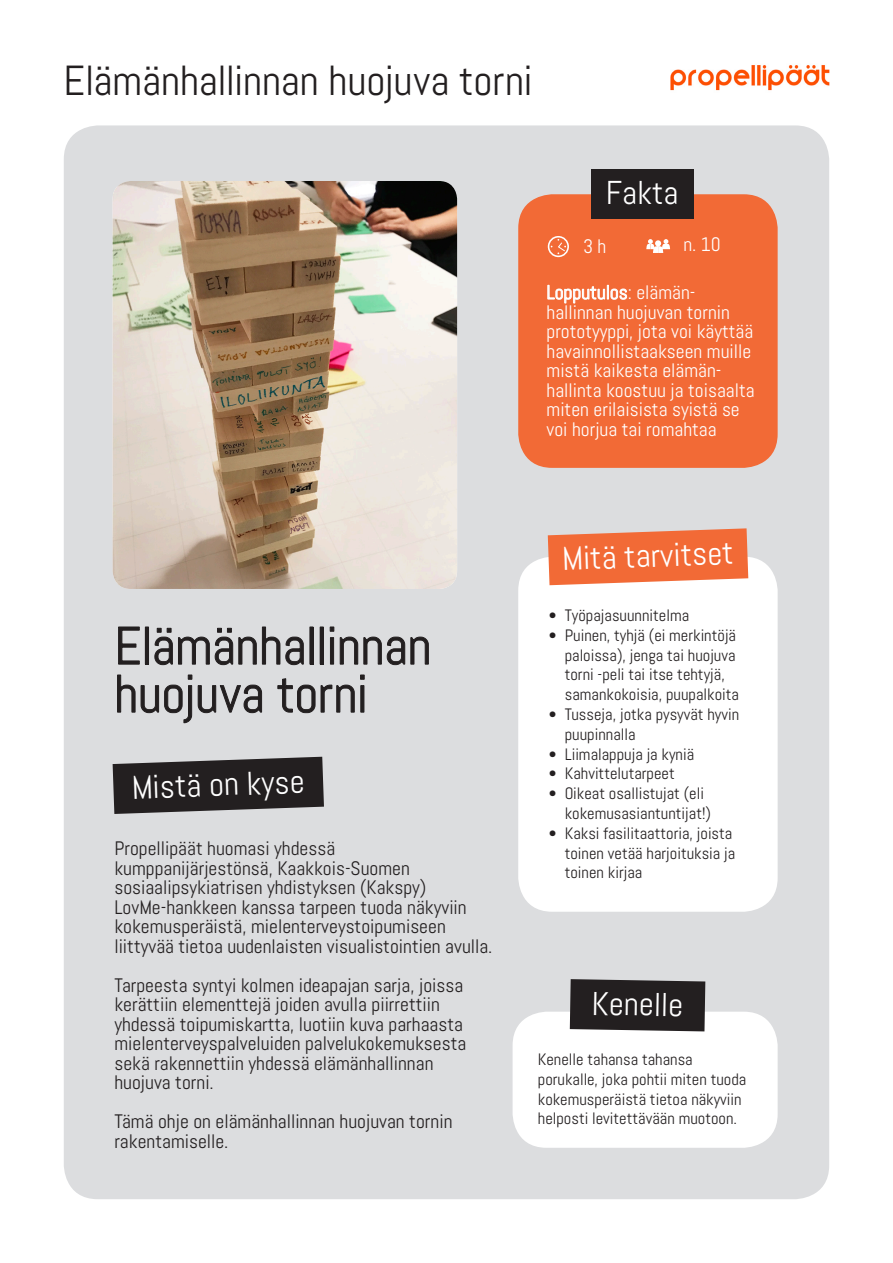
<style>
.page{position:relative;width:893px;height:1263px;background:#fff}
.page>*{position:absolute;margin:0;border:0;box-sizing:border-box;transform-origin:0 0}
.t1{font:52.95px/48px "Abel";letter-spacing:-.005em;color:#231f20}
.t2{font:42px "Abel";letter-spacing:-.005em;color:#231f20}
.t3{font:33px "Abel";color:#fff}
.t4{font:19.65px "Abel";color:#fff}
.t5{font:19.5px/19.5px "Abel";color:#231f20}
.t6{font:19.5px/19.5px "Abel";color:#fff}
.t7{font:16.5px/19.8px "Abel";color:#231f20}
.s1{font-size:19.5px}
</style>
<div class="page">
<div style="left:64px;top:125px;width:765px;height:1074px;background:#dcdddf;border-radius:34px"></div>
<svg style="left:118px;top:626px;width:22px;height:39px"></svg>
<div style="left:145px;top:627px;width:4px;height:37px;border:1px solid #231f20"></div>
<svg style="left:154px;top:626px;width:150px;height:39px"></svg>
<div style="left:320px;top:627px;width:4px;height:37px;border:1px solid #231f20"></div>
<svg style="left:330px;top:627px;width:4px;height:4px"></svg>
<div style="left:330px;top:637px;width:4px;height:27px;border:1px solid #231f20"></div>
<svg style="left:340px;top:636px;width:89px;height:29px"></svg>
<svg style="left:117px;top:674px;width:75px;height:49px"></svg>
<svg style="left:198px;top:684px;width:64px;height:30px"></svg>
<svg style="left:277px;top:675px;width:87px;height:38px"></svg>
<div style="left:360px;top:685px;width:4px;height:27px;border:1px solid #231f20"></div>
<img style="left:113px;top:181px;width:344px;height:408px">
<div style="left:518px;top:557px;width:260px;height:355px;background:#fff;border-radius:34px"></div>
<div style="left:513px;top:1012px;width:265px;height:136px;background:#fff;border-radius:34px"></div>
<svg style="left:548px;top:528px;width:200px;height:57px;background:#f17a4d"></svg>
<div style="left:518px;top:194px;width:260px;height:274px;background:#f26a36;border-radius:34px"></div>
<div style="left:548px;top:236px;width:21px;height:21px;border:2px solid #fff;border-radius:50%"></div>
<svg style="left:551px;top:239px;width:15px;height:15px"></svg>
<svg style="left:547px;top:285px;width:80px;height:19px"></svg>
<svg style="left:646px;top:239px;width:24px;height:14px"></svg>
<div style="left:591px;top:169px;width:103px;height:50px;background:#231f20"></div>
<img style="left:670px;top:65px;width:160px;height:26px">
<div style="left:570px;top:979px;width:135px;height:52px;background:#231f20"></div>
<svg style="left:113px;top:757px;width:211px;height:57px;background:#3a3738"></svg>
<p class="t2" style="left:63px;top:54px;width:471px">Elämänhallinnan huojuva torni</p>
<p class="t3" style="left:606px;top:172px;width:74px">Fakta</p>
<p class="t6" style="left:583px;top:236px;width:25px">3 h</p>
<p class="t6" style="left:683px;top:235px;width:39px">n. 10</p>
<p class="t4" style="left:546px;top:280px;width:148px">Lopputulos<span class="s1">: elämän-</span></p>
<p class="t6" style="left:546px;top:302px;width:210px">hallinnan huojuvan tornin prototyyppi, jota voi käyttää havainnollistaakseen muille mistä kaikesta elämän&shy;hallinta koostuu ja toisaalta miten erilaisista syistä se voi horjua tai romahtaa</p>
<p class="t1" style="left:114px;top:622px;width:319px">Elämänhallinnan huojuva torni</p>
<p class="t3" style="left:131px;top:766px;width:174px;rotate:-2deg">Mistä on kyse</p>
<p class="t5" style="left:114px;top:839px;width:380px">Propellipäät huomasi yhdessä kumppanijärjestönsä, Kaakkois-Suomen sosiaalipsykiatrisen yhdistyksen (Kakspy)<br>LovMe-hankkeen kanssa tarpeen tuoda näkyviin kokemusperäistä, mielenterveystoipumiseen liittyvää tietoa uudenlaisten visualistointien avulla.</p>
<p class="t5" style="left:114px;top:975px;width:353px">Tarpeesta syntyi kolmen ideapajan sarja, joissa kerättiin elementtejä joiden avulla piirrettiin yhdessä toipumiskartta, luotiin kuva parhaasta mielenterveyspalveluiden palvelukokemuksesta sekä rakennettiin yhdessä elämänhallinnan huojuva torni.</p>
<p class="t5" style="left:114px;top:1112px;width:340px">Tämä ohje on elämänhallinnan huojuvan tornin rakentamiselle.</p>
<p class="t3" style="left:561px;top:538px;width:173px;rotate:-2deg">Mitä tarvitset</p>
<p class="t7" style="left:549px;top:605px;width:142px">• Työpajasuunnitelma</p>
<p class="t7" style="left:565px;top:625px;width:176px;text-indent:-16px">• Puinen, tyhjä (ei merkintöjä paloissa), jenga tai huojuva torni -peli tai itse tehtyjä, samankokoisia, puupalkoita</p>
<p class="t7" style="left:565px;top:704px;width:176px;text-indent:-16px">• Tusseja, jotka pysyvät hyvin puupinnalla</p>
<p class="t7" style="left:549px;top:744px;width:147px">• Liimalappuja ja kyniä</p>
<p class="t7" style="left:549px;top:764px;width:128px">• Kahvittelutarpeet</p>
<p class="t7" style="left:565px;top:783px;width:148px;text-indent:-16px">• Oikeat osallistujat (eli kokemusasiantuntijat!)</p>
<p class="t7" style="left:565px;top:823px;width:172px;text-indent:-16px">• Kaksi fasilitaattoria, joista toinen vetää harjoituksia ja toinen kirjaa</p>
<p class="t3" style="left:592px;top:982px;width:93px;rotate:1deg">Kenelle</p>
<p class="t7" style="left:538px;top:1049px;width:210px">Kenelle tahansa tahansa porukalle, joka pohtii miten tuoda kokemusperäistä tietoa näkyviin helposti levitettävään muotoon.</p>
</div>
